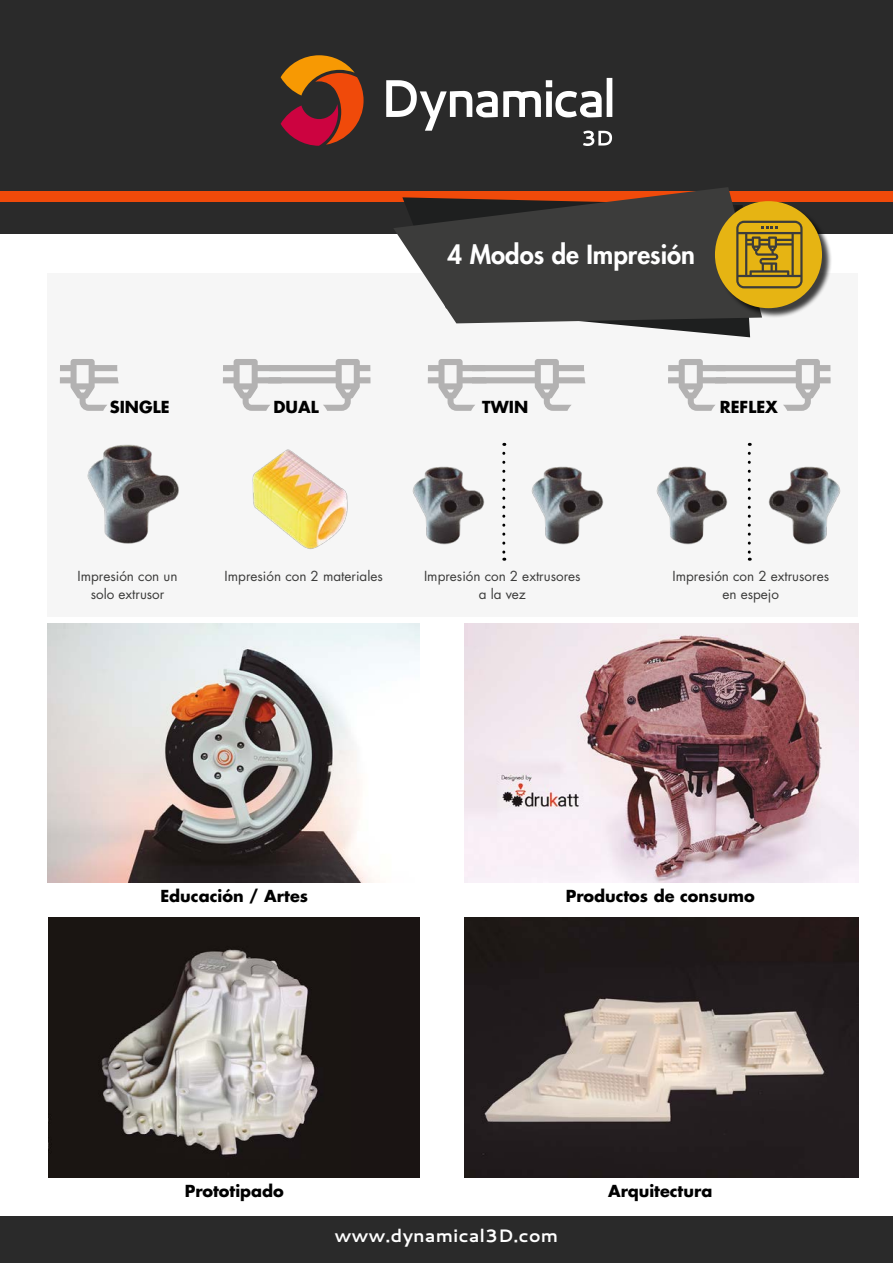
<style>
.page{position:relative;width:893px;height:1263px;background:#fff}
.page>*{position:absolute;margin:0;border:0;box-sizing:border-box;transform-origin:0 0}
.t1{font:800 25.65px "Futura Std";color:#fff}
.t2{font:700 18px "Cantarell";color:#fff}
.t3{font:700 16.05px "Futura Std";color:#000}
.t4{font:13.5px/18px "Futura Std";color:#3c3c3b;text-align:center}
</style>
<div class="page">
<div style="left:0;top:0;width:893px;height:234px;background:#2a2a2a"></div>
<div style="left:0;top:191px;width:893px;height:11px;background:#f04a0a"></div>
<svg style="left:281px;top:55px;width:83px;height:91px"></svg>
<svg style="left:386px;top:78px;width:226px;height:68px"></svg>
<div style="left:47px;top:273px;width:811px;height:344px;background:#f6f6f6"></div>
<svg style="left:456px;top:323px;width:294px;height:14px"></svg>
<svg style="left:394px;top:187px;width:367px;height:136px;fill:#3c3c3b"></svg>
<div style="left:716px;top:203px;width:117px;height:116px;background:#000;opacity:.75"></div>
<div style="left:715px;top:201px;width:107px;height:107px;background:#e6b413;border-radius:50%"></div>
<svg style="left:736px;top:221px;width:67px;height:67px"></svg>
<img style="left:465px;top:624px;width:393px;height:258px">
<img style="left:47px;top:624px;width:372px;height:258px">
<img style="left:465px;top:917px;width:393px;height:260px">
<div style="left:49px;top:917px;width:371px;height:260px;background:#1a1413"></div>
<img style="left:101px;top:949px;width:217px;height:206px">
<img style="left:87px;top:444px;width:92px;height:100px">
<img style="left:412px;top:466px;width:73px;height:78px">
<img style="left:656px;top:466px;width:72px;height:78px">
<img style="left:531px;top:466px;width:73px;height:78px">
<img style="left:768px;top:466px;width:73px;height:78px">
<svg style="left:502px;top:453px;width:3px;height:108px"></svg>
<svg style="left:748px;top:453px;width:3px;height:108px"></svg>
<img style="left:252px;top:449px;width:96px;height:100px">
<svg style="left:60px;top:359px;width:59px;height:52px"></svg>
<svg style="left:223px;top:359px;width:147px;height:52px"></svg>
<svg style="left:668px;top:359px;width:163px;height:52px"></svg>
<svg style="left:428px;top:359px;width:157px;height:52px"></svg>
<div style="left:0;top:1216px;width:893px;height:47px;background:#2a2a2a"></div>
<h1 class="t1" style="left:447px;top:238px;width:249px">4 Modos de Impresión</h1>
<p class="t3" style="left:110px;top:396px;width:61px">SINGLE</p>
<p class="t3" style="left:273px;top:396px;width:47px">DUAL</p>
<p class="t3" style="left:482px;top:396px;width:48px">TWIN</p>
<p class="t3" style="left:720px;top:396px;width:60px">REFLEX</p>
<p class="t4" style="left:78px;top:567px;width:102px">Impresión con un solo extrusor</p>
<p class="t4" style="left:225px;top:567px;width:160px">Impresión con 2 materiales</p>
<p class="t4" style="left:424px;top:567px;width:158px">Impresión con 2 extrusores a la vez</p>
<p class="t4" style="left:672px;top:567px;width:158px">Impresión con 2 extrusores en espejo</p>
<p class="t3" style="left:160px;top:885px;width:149px">Educación / Artes</p>
<p class="t3" style="left:566px;top:885px;width:191px">Productos de consumo</p>
<p class="t3" style="left:185px;top:1180px;width:101px">Prototipado</p>
<h2 class="t2" style="left:335px;top:1223px;width:225px">www.dynamical3D.com</h2>
<p class="t3" style="left:608px;top:1180px;width:106px">Arquitectura</p>
</div>
